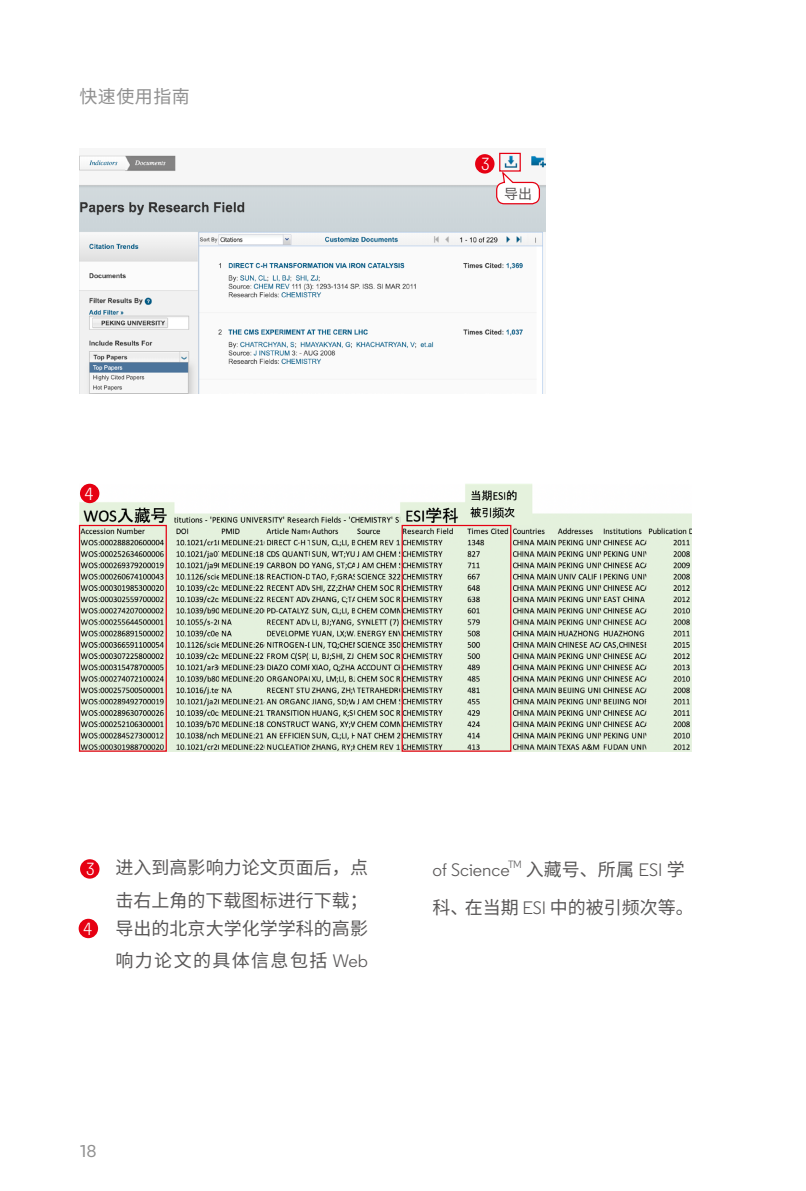
<style>
.page{position:relative;width:806px;height:1191px;background:#fff}
.page>*{position:absolute;margin:0;border:0;box-sizing:border-box;transform-origin:0 0}
.t1{font:18px/32px "Source Han Sans CN";color:#595757;text-align:right}
.t2{font:18px "Regular Clarivate";color:#595757}
.t3{font:18px "Source Han Sans CN";letter-spacing:.025em;color:#909090}
.t4{font:18px "Knowledge";color:#909090}
.t5{font:17.4px "Regular Clarivate";color:#fff}
.t6{font:14px "Source Han Sans CN";color:#595757}
.t7{font:10.4px "Regular Clarivate";color:#595757}
.s1{font-family:"Regular Clarivate";font-size:22px}
.s2{font-family:"Regular Clarivate"}
</style>
<div class="page">
<img style="left:80px;top:484px;width:611px;height:267px">
<img style="left:79px;top:152px;width:466px;height:241px">
<div style="left:475px;top:154px;width:19px;height:20px;background:#e60012;border-radius:50%"></div>
<div style="left:80px;top:859px;width:19px;height:19px;background:#e60012;border-radius:50%"></div>
<div style="left:80px;top:484px;width:19px;height:19px;background:#e60012;border-radius:50%"></div>
<div style="left:79px;top:918px;width:19px;height:20px;background:#e60012;border-radius:50%"></div>
<div style="left:496px;top:182px;width:43px;height:22px;background:#fff;border-radius:8px"></div>
<div style="left:495px;top:182px;width:44px;height:22px;border:1px solid #e60012;border-radius:8px"></div>
<div style="left:499px;top:153px;width:21px;height:19px;border:1px solid #e60012"></div>
<div style="left:79px;top:525px;width:88px;height:226px;border:1px solid #e60012"></div>
<div style="left:401px;top:525px;width:110px;height:226px;border:1px solid #e60012"></div>
<p class="t3" style="left:79px;top:86px;width:112px">快速使用指南</p>
<p class="t5" style="left:85px;top:483px;width:10px">4</p>
<p class="t5" style="left:481px;top:153px;width:10px">3</p>
<p class="t6" style="left:503px;top:186px;width:29px">导出</p>
<p class="t1" style="left:79px;top:852px;width:290px"><span class="s1">•</span> 进入到高影响力论文页面后，点击右上角的下载图标进行下载；</p>
<p class="t1" style="left:79px;top:912px;width:290px"><span class="s1">•</span> 导出的北京大学化学学科的高影响力论文的具体信息包括 <span class="s2">Web</span></p>
<p class="t5" style="left:86px;top:858px;width:10px">3</p>
<p class="t5" style="left:83px;top:918px;width:10px">4</p>
<p class="t2" style="left:432px;top:859px;width:79px">of Science</p>
<p class="t7" style="left:507px;top:857px;width:15px">TM</p>
<p class="t1" style="left:432px;top:851px;width:263px;line-height:37px;text-align:left;text-indent:93px">入藏号、所属 <span class="s2">ESI</span> 学科、在当期 <span class="s2">ESI</span> 中的被引频次等。</p>
<p class="t4" style="left:80px;top:1139px;width:18px">18</p>
</div>
